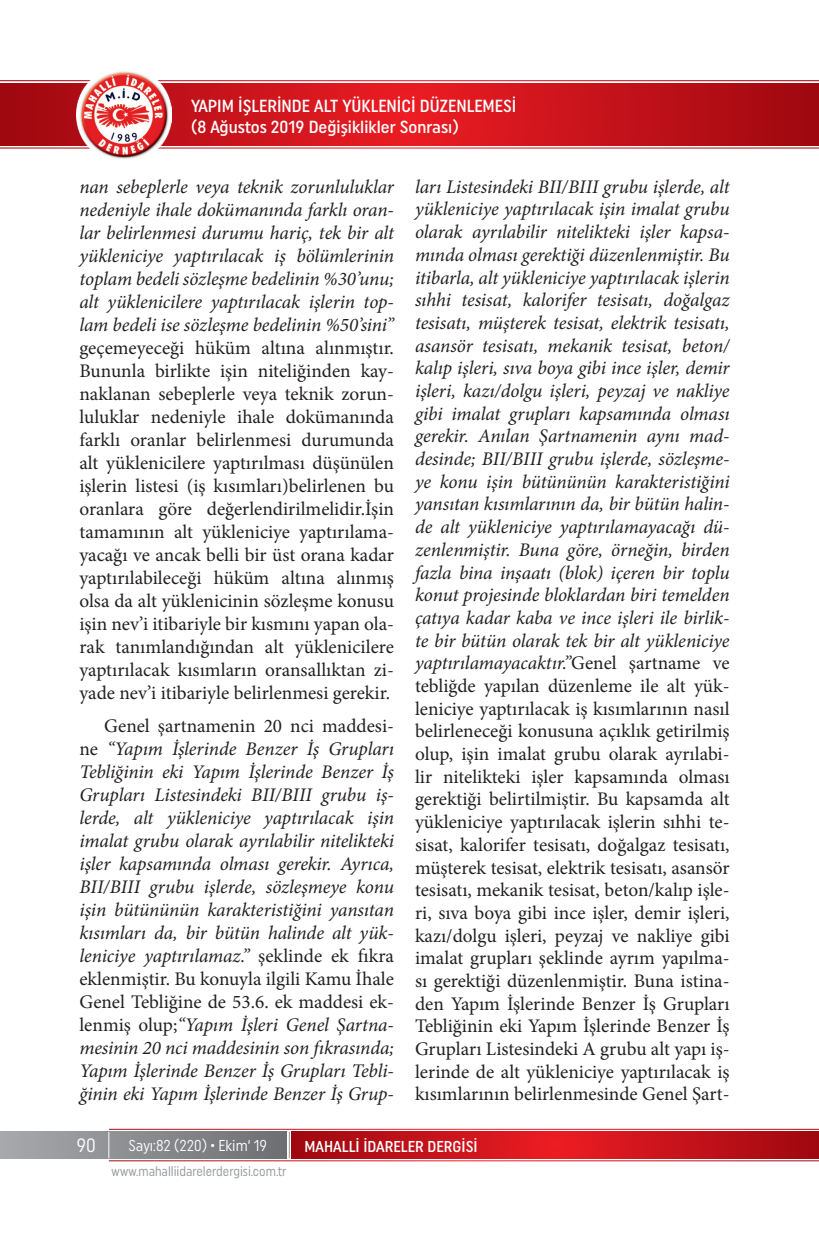
<style>
.page{position:relative;width:819px;height:1241px;background:#fff}
.page>*{position:absolute;margin:0;border:0;box-sizing:border-box;transform-origin:0 0}
.t1{font:italic 19.25px/22.8px "Minion Pro";letter-spacing:-.01em;color:#231f20;text-align:justify}
.t2{font:19.25px/22.9px "Minion Pro";color:#231f20;text-align:justify}
.t3{font:19.25px "Uniform Condensed";color:#fff}
.t4{font:500 17.5px/21px "Uniform Condensed";color:#fff}
.t5{font:500 15.75px "Uniform Condensed";color:#fff}
.t6{font:15.75px "Uniform Condensed";color:#fff;scale:.95 1}
.t7{font:13.83px "Uniform Condensed";color:#939598;scale:.92 1}
.s1{font-style:normal}
</style>
<div class="page">
<svg style="left:0;top:83px;width:819px;height:62px;background:#c6121a"></svg>
<img style="left:76px;top:71px;width:96px;height:88px">
<div style="left:0;top:1131px;width:287px;height:27px;background:linear-gradient(to right,#a7a9ac,#6d6f71)"></div>
<svg style="left:292px;top:1131px;width:527px;height:27px;background:#c41219"></svg>
<svg style="left:289px;top:1131px;width:1px;height:27px"></svg>
<svg style="left:108px;top:1131px;width:1px;height:27px"></svg>
<p class="t4" style="left:191px;top:95px;width:327px">YAPIM İŞLERİNDE ALT YÜKLENİCİ DÜZENLEMESİ (8 Ağustos 2019 Değişiklikler Sonrası)</p>
<p class="t1" style="left:79px;top:175px;width:316px">nan sebeplerle veya teknik zorunluluklar nedeniyle ihale dokümanında farklı oran&shy;lar belirlenmesi durumu hariç, tek bir alt yükleniciye yaptırılacak iş bölümlerinin toplam bedeli sözleşme bedelinin %30’unu; alt yüklenicilere yaptırılacak işlerin top&shy;lam bedeli ise sözleşme bedelinin %50’sini”</p>
<p class="t2" style="left:79px;top:336px;width:316px">geçemeyeceği hüküm altına alınmıştır.<br>Bununla birlikte işin niteliğinden kay&shy;naklanan sebeplerle veya teknik zorun&shy;luluklar nedeniyle ihale dokümanında farklı oranlar belirlenmesi durumunda alt yüklenicilere yaptırılması düşünülen işlerin listesi (iş kısımları)belirlenen bu oranlara göre değerlendirilmelidir.İşin tamamının alt yükleniciye yaptırılama&shy;yacağı ve ancak belli bir üst orana kadar yaptırılabileceği hüküm altına alınmış olsa da alt yüklenicinin sözleşme konusu işin nev’i itibariyle bir kısmını yapan ola&shy;rak tanımlandığından alt yüklenicilere yaptırılacak kısımların oransallıktan zi&shy;yade nev’i itibariyle belirlenmesi gerekir.</p>
<p class="t1" style="left:79px;top:714px;width:316px;text-indent:25px"><span class="s1">Genel şartnamenin 20 nci maddesi&shy;ne</span> “Yapım İşlerinde Benzer İş Grupları Tebliğinin eki Yapım İşlerinde Benzer İş Grupları Listesindeki BII/BIII grubu iş&shy;lerde, alt yükleniciye yaptırılacak işin imalat grubu olarak ayrılabilir nitelikteki işler kapsamında olması gerekir. Ayrıca, BII/BIII grubu işlerde, sözleşmeye konu işin bütününün karakteristiğini yansıtan kısımları da, bir bütün halinde alt yük&shy;leniciye yaptırılamaz.” <span class="s1">şeklinde ek fıkra eklenmiştir. Bu konuyla ilgili Kamu İhale Genel Tebliğine de 53.6. ek maddesi ek&shy;lenmiş olup;</span>“Yapım İşleri Genel Şartna&shy;mesinin 20 nci maddesinin son fıkrasında; Yapım İşlerinde Benzer İş Grupları Tebli&shy;ğinin eki Yapım İşlerinde Benzer İş Grup-</p>
<p class="t1" style="left:415px;top:175px;width:316px">ları Listesindeki BII/BIII grubu işlerde, alt yükleniciye yaptırılacak işin imalat grubu olarak ayrılabilir nitelikteki işler kapsa&shy;mında olması gerektiği düzenlenmiştir. Bu itibarla, alt yükleniciye yaptırılacak işlerin sıhhi tesisat, kalorifer tesisatı, doğalgaz tesisatı, müşterek tesisat, elektrik tesisatı, asansör tesisatı, mekanik tesisat, beton/ kalıp işleri, sıva boya gibi ince işler, demir işleri, kazı/dolgu işleri, peyzaj ve nakliye gibi imalat grupları kapsamında olması gerekir. Anılan Şartnamenin aynı mad&shy;desinde; BII/BIII grubu işlerde, sözleşme&shy;ye konu işin bütününün karakteristiğini yansıtan kısımlarının da, bir bütün halin&shy;de alt yükleniciye yaptırılamayacağı dü&shy;zenlenmiştir. Buna göre, örneğin, birden fazla bina inşaatı (blok) içeren bir toplu konut projesinde bloklardan biri temelden çatıya kadar kaba ve ince işleri ile birlik&shy;te bir bütün olarak tek bir alt yükleniciye yaptırılamayacaktır.”<span class="s1">Genel şartname ve tebliğde yapılan düzenleme ile alt yük&shy;leniciye yaptırılacak iş kısımlarının nasıl belirleneceği konusuna açıklık getirilmiş olup, işin imalat grubu olarak ayrılabi&shy;lir nitelikteki işler kapsamında olması gerektiği belirtilmiştir. Bu kapsamda alt yükleniciye yaptırılacak işlerin sıhhi te&shy;sisat, kalorifer tesisatı, doğalgaz tesisatı, müşterek tesisat, elektrik tesisatı, asansör tesisatı, mekanik tesisat, beton/kalıp işle&shy;ri, sıva boya gibi ince işler, demir işleri, kazı/dolgu işleri, peyzaj ve nakliye gibi imalat grupları şeklinde ayrım yapılma&shy;sı gerektiği düzenlenmiştir. Buna istina&shy;den Yapım İşlerinde Benzer İş Grupları Tebliğinin eki Yapım İşlerinde Benzer İş Grupları Listesindeki A grubu alt yapı iş&shy;lerinde de alt yükleniciye yaptırılacak iş kısımlarının belirlenmesinde Genel Şart-</span></p>
<p class="t3" style="left:76px;top:1133px;width:21px">90</p>
<p class="t6" style="left:128px;top:1136px;width:147px">Sayı:82 (220) • Ekim‘ 19</p>
<p class="t7" style="left:111px;top:1162px;width:192px">www.mahalliidarelerdergisi.com.tr</p>
<p class="t5" style="left:304px;top:1136px;width:175px">MAHALLİ İDARELER DERGİSİ</p>
</div>
